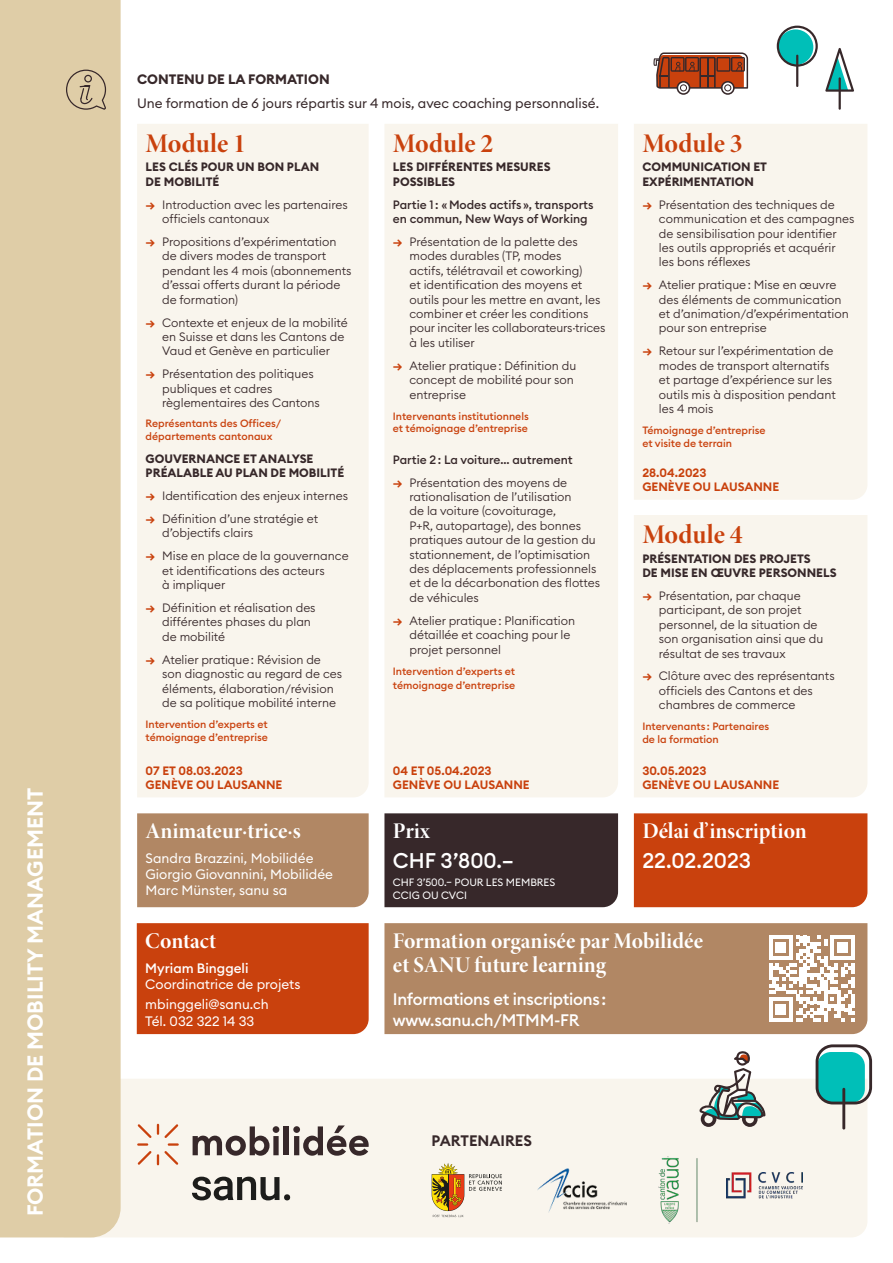
<style>
.page{position:relative;width:893px;height:1263px;background:#fff}
.page>*{position:absolute;margin:0;border:0;box-sizing:border-box;transform-origin:0 0}
.t1{font:27px "Minion Pro Bold Disp";letter-spacing:.005em;color:#c9410d}
.t2{font:22.5px/24.5px "Minion Pro Bold Disp";color:#fff}
.t3{font:600 21.45px "Euclid Circular B";color:#fff}
.t4{font:500 21px "Euclid Circular B";color:#fff}
.t5{font:500 16.5px/20.2px "Euclid Circular B";letter-spacing:-.015em;color:#fff}
.t6{font:600 15px "Euclid Circular B";color:#37282a}
.t7{font:13.5px/16.2px "Euclid Circular B";color:#fff}
.t8{font:13.5px "Euclid Circular B";color:#37282a}
.t9{font:700 13.5px "Euclid Circular B";color:#37282a}
.t10{font:500 13.5px "Euclid Circular B";color:#fff}
.t11{font:300 12px/14.4px "Euclid Circular B";color:#37282a}
.t12{font:700 12px/14.4px "Euclid Circular B";color:#37282a}
.t13{font:600 12px/14.4px "Euclid Circular B";color:#c9410d}
.t14{font:500 12px/14.4px "Euclid Circular B";color:#37282a}
.t15{font:500 10.5px/12.6px "Euclid Circular B";color:#c9410d}
.t16{font:10.5px/12.6px "Euclid Circular B";color:#fff}
.s1{font-weight:700;color:#c9410d}
</style>
<div class="page">
<div style="left:121px;top:1079px;width:746px;height:158px;background:#f9f5ed"></div>
<div style="left:0;top:0;width:121px;height:1237px;background:#dfcda7"></div>
<div style="left:137px;top:124px;width:232px;height:673px;background:#f9f5ed"></div>
<div style="left:384px;top:813px;width:234px;height:94px;background:#37282a"></div>
<div style="left:137px;top:813px;width:232px;height:94px;background:#b18764"></div>
<div style="left:137px;top:923px;width:232px;height:111px;background:#c9410d"></div>
<div style="left:384px;top:923px;width:483px;height:111px;background:#b18764"></div>
<div style="left:634px;top:813px;width:233px;height:94px;background:#c9410d"></div>
<div style="left:634px;top:124px;width:233px;height:376px;background:#f9f5ed"></div>
<div style="left:385px;top:124px;width:233px;height:673px;background:#f9f5ed"></div>
<div style="left:634px;top:515px;width:233px;height:282px;background:#f9f5ed"></div>
<svg style="left:193px;top:1126px;width:86px;height:30px;background:#aaa19d"></svg>
<div style="left:284px;top:1126px;width:5px;height:29px;background:#37282a"></div>
<svg style="left:293px;top:1125px;width:76px;height:31px;background:#a69e9a"></svg>
<svg style="left:136px;top:1122px;width:44px;height:45px;background:#f2ddcf"></svg>
<hr style="left:842px;top:1088px;width:3px;height:41px;background:#37282a">
<svg style="left:816px;top:1044px;width:56px;height:60px;background:#3cb1ad"></svg>
<svg style="left:65px;top:69px;width:42px;height:42px;background:#c6b494"></svg>
<svg style="left:699px;top:1051px;width:66px;height:76px"></svg>
<svg style="left:769px;top:936px;width:86px;height:85px"></svg>
<svg style="left:777px;top:26px;width:41px;height:41px"></svg>
<hr style="left:796px;top:55px;width:2px;height:32px;background:#37282a">
<hr style="left:839px;top:77px;width:2px;height:33px;background:#37282a">
<svg style="left:825px;top:48px;width:29px;height:44px"></svg>
<svg style="left:653px;top:52px;width:95px;height:43px"></svg>
<img style="left:537px;top:1168px;width:90px;height:44px">
<img style="left:726px;top:1172px;width:76px;height:35px">
<img style="left:658px;top:1156px;width:41px;height:68px">
<svg style="left:432px;top:1163px;width:70px;height:54px;background:#d9c19f"></svg>
<svg style="left:192px;top:1177px;width:98px;height:23px;background:#8f8d88"></svg>
<h3 class="t3" style="left:21px;top:1216px;width:430px;rotate:-90deg">FORMATION DE MOBILITY MANAGEMENT</h3>
<p class="t9" style="left:137px;top:70px;width:194px">CONTENU DE LA FORMATION</p>
<p class="t8" style="left:137px;top:95px;width:464px">Une formation de 6 jours répartis sur 4 mois, avec coaching personnalisé.</p>
<h1 class="t1" style="left:146px;top:126px;width:102px">Module 1</h1>
<p class="t12" style="left:146px;top:160px;width:175px">LES CLÉS POUR UN BON PLAN<br>DE MOBILITÉ</p>
<p class="t11" style="left:162px;top:197px;width:187px;text-indent:-16px"><span class="s1">→</span> Introduction avec les partenaires officiels cantonaux</p>
<p class="t11" style="left:162px;top:234px;width:191px;text-indent:-16px"><span class="s1">→</span> Propositions d’expérimentation de divers modes de transport pendant les 4 mois (abonnements d’essai offerts durant la période de formation)</p>
<p class="t11" style="left:162px;top:315px;width:187px;text-indent:-16px"><span class="s1">→</span> Contexte et enjeux de la mobilité en Suisse et dans les Cantons de<br>Vaud et Genève en particulier</p>
<p class="t11" style="left:162px;top:367px;width:159px;text-indent:-16px"><span class="s1">→</span> Présentation des politiques publiques et cadres règlementaires des Cantons</p>
<p class="t15" style="left:146px;top:417px;width:137px">Représentants des Offices/ départements cantonaux</p>
<p class="t12" style="left:146px;top:451px;width:200px">GOUVERNANCE ET ANALYSE<br>PRÉALABLE AU PLAN DE MOBILITÉ</p>
<p class="t11" style="left:146px;top:488px;width:204px"><span class="s1">→</span> Identification des enjeux internes</p>
<p class="t11" style="left:162px;top:511px;width:157px;text-indent:-16px"><span class="s1">→</span> Définition d’une stratégie et d’objectifs clairs</p>
<p class="t11" style="left:162px;top:549px;width:188px;text-indent:-16px"><span class="s1">→</span> Mise en place de la gouvernance et identifications des acteurs<br>à impliquer</p>
<p class="t11" style="left:162px;top:600px;width:155px;text-indent:-16px"><span class="s1">→</span> Définition et réalisation des différentes phases du plan de mobilité</p>
<p class="t11" style="left:162px;top:652px;width:182px;text-indent:-16px"><span class="s1">→</span> Atelier pratique : Révision de son diagnostic au regard de ces éléments, élaboration/révision de sa politique mobilité interne</p>
<p class="t15" style="left:146px;top:718px;width:124px">Intervention d’experts et témoignage d’entreprise</p>
<h1 class="t1" style="left:393px;top:126px;width:102px">Module 2</h1>
<p class="t12" style="left:393px;top:160px;width:159px">LES DIFFÉRENTES MESURES<br>POSSIBLES</p>
<p class="t14" style="left:393px;top:197px;width:202px">Partie 1 : « Modes actifs », transports en commun, New Ways of Working</p>
<p class="t11" style="left:409px;top:234px;width:197px;text-indent:-16px"><span class="s1">→</span> Présentation de la palette des modes durables (TP, modes<br>actifs, télétravail et coworking)<br>et identification des moyens et outils pour les mettre en avant, les combiner et créer les conditions pour inciter les collaborateurs·trices à les utiliser</p>
<p class="t11" style="left:409px;top:358px;width:168px;text-indent:-16px"><span class="s1">→</span> Atelier pratique : Définition du concept de mobilité pour son entreprise</p>
<p class="t15" style="left:393px;top:410px;width:137px">Intervenants institutionnels et témoignage d’entreprise</p>
<p class="t14" style="left:393px;top:452px;width:181px">Partie 2 : La voiture… autrement</p>
<p class="t11" style="left:409px;top:475px;width:192px;text-indent:-16px"><span class="s1">→</span> Présentation des moyens de rationalisation de l’utilisation<br>de la voiture (covoiturage,<br>P+R, autopartage), des bonnes pratiques autour de la gestion du stationnement, de l’optimisation des déplacements professionnels et de la décarbonation des flottes de véhicules</p>
<p class="t11" style="left:409px;top:613px;width:167px;text-indent:-16px"><span class="s1">→</span> Atelier pratique : Planification détaillée et coaching pour le projet personnel</p>
<p class="t15" style="left:393px;top:664px;width:124px;line-height:14.4px">Intervention d’experts et témoignage d’entreprise</p>
<h1 class="t1" style="left:642px;top:126px;width:102px">Module 3</h1>
<p class="t12" style="left:642px;top:160px;width:126px">COMMUNICATION ET<br>EXPÉRIMENTATION</p>
<p class="t11" style="left:659px;top:197px;width:197px;text-indent:-16px"><span class="s1">→</span> Présentation des techniques de communication et des campagnes de sensibilisation pour identifier les outils appropriés et acquérir<br>les bons réflexes</p>
<p class="t11" style="left:659px;top:278px;width:191px;text-indent:-16px"><span class="s1">→</span> Atelier pratique : Mise en œuvre des éléments de communication et d’animation/d’expérimentation pour son entreprise</p>
<p class="t11" style="left:659px;top:344px;width:178px;text-indent:-16px"><span class="s1">→</span> Retour sur l’expérimentation de modes de transport alternatifs et partage d’expérience sur les outils mis à disposition pendant les 4 mois</p>
<p class="t15" style="left:642px;top:424px;width:125px">Témoignage d’entreprise et visite de terrain</p>
<p class="t13" style="left:642px;top:465px;width:138px">28.04.2023<br>GENÈVE OU LAUSANNE</p>
<h1 class="t1" style="left:642px;top:517px;width:102px">Module 4</h1>
<p class="t12" style="left:642px;top:551px;width:196px">PRÉSENTATION DES PROJETS<br>DE MISE EN ŒUVRE PERSONNELS</p>
<p class="t11" style="left:659px;top:588px;width:166px;text-indent:-16px"><span class="s1">→</span> Présentation, par chaque participant, de son projet personnel, de la situation de son organisation ainsi que du résultat de ses travaux</p>
<p class="t11" style="left:659px;top:669px;width:177px;text-indent:-16px"><span class="s1">→</span> Clôture avec des représentants officiels des Cantons et des chambres de commerce</p>
<p class="t15" style="left:642px;top:720px;width:128px">Intervenants : Partenaires de la formation</p>
<p class="t13" style="left:146px;top:763px;width:138px">07 ET 08.03.2023<br>GENÈVE OU LAUSANNE</p>
<p class="t13" style="left:642px;top:763px;width:138px">30.05.2023<br>GENÈVE OU LAUSANNE</p>
<p class="t13" style="left:393px;top:763px;width:138px">04 ET 05.04.2023<br>GENÈVE OU LAUSANNE</p>
<h2 class="t2" style="left:146px;top:819px;width:157px">Animateur·trice·s</h2>
<p class="t7" style="left:146px;top:850px;width:189px">Sandra Brazzini, Mobilidée<br>Giorgio Giovannini, Mobilidée<br>Marc Münster, sanu sa</p>
<h2 class="t2" style="left:145px;top:928px;width:72px">Contact</h2>
<p class="t10" style="left:145px;top:959px;width:105px">Myriam Binggeli</p>
<p class="t7" style="left:145px;top:974px;width:157px;line-height:20.4px">Coordinatrice de projets mbinggeli@sanu.ch</p>
<p class="t7" style="left:145px;top:1012px;width:111px">Tél. 032 322 14 33</p>
<h2 class="t2" style="left:393px;top:819px;width:39px">Prix</h2>
<h3 class="t4" style="left:393px;top:847px;width:122px">CHF 3’800.–</h3>
<p class="t16" style="left:393px;top:876px;width:164px">CHF 3’500.– POUR LES MEMBRES<br>CCIG OU CVCI</p>
<h2 class="t2" style="left:642px;top:819px;width:166px">Délai d’inscription</h2>
<h3 class="t4" style="left:642px;top:847px;width:110px">22.02.2023</h3>
<h2 class="t2" style="left:393px;top:928px;width:312px">Formation organisée par Mobilidée et SANU future learning</h2>
<h3 class="t5" style="left:393px;top:989px;width:215px">Informations et inscriptions : www.sanu.ch/MTMM-FR</h3>
<p class="t6" style="left:432px;top:1131px;width:102px">PARTENAIRES</p>
</div>
